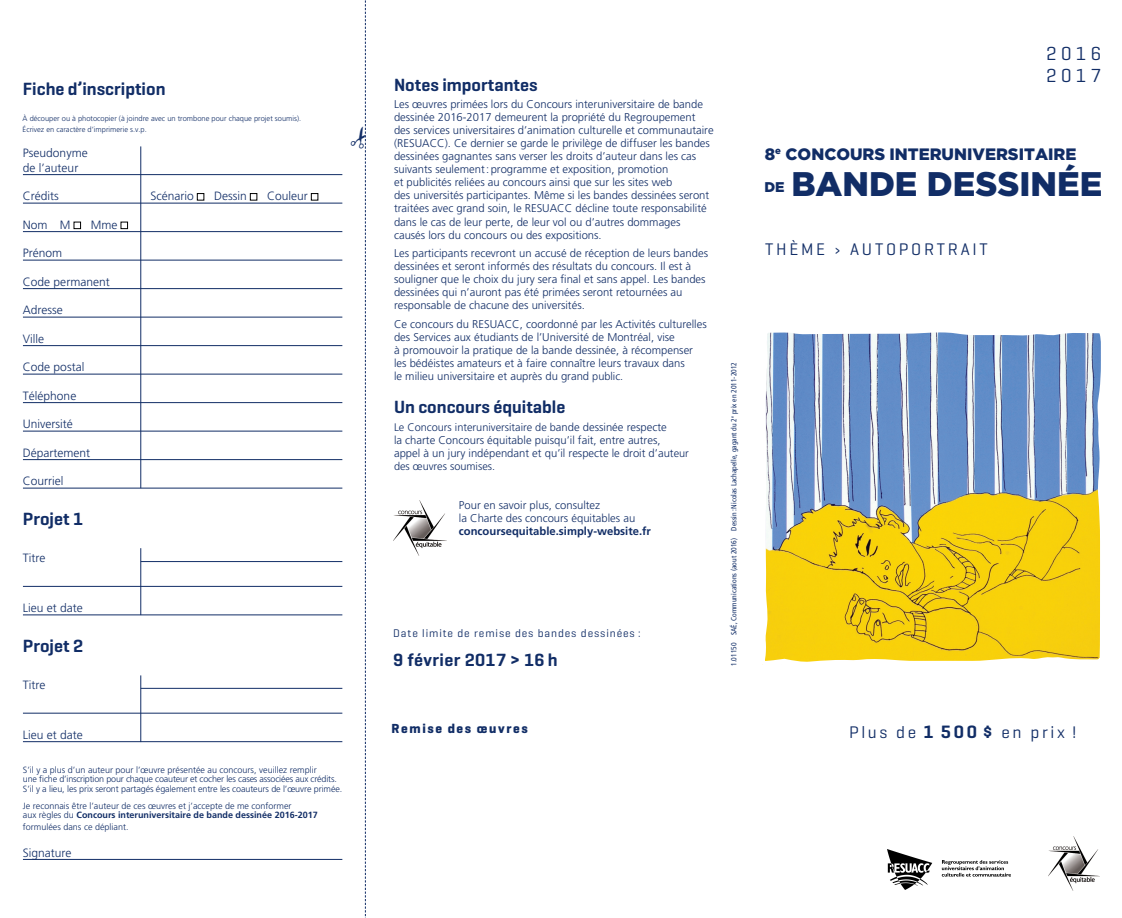
<style>
.page{position:relative;width:1122px;height:918px;background:#fff}
.page>*{position:absolute;margin:0;border:0;box-sizing:border-box;transform-origin:0 0}
.t1{font:900 34.05px "Gotham HTF";color:#112d66}
.t2{font:19.2px/22.5px "Geogrotesque";letter-spacing:.23em;color:#112d66}
.Titre{font:600 18px "Geogrotesque";color:#112d66}
.Titre-2{font:600 18px "Geogrotesque";letter-spacing:.02em;color:#112d66}
.t3{font:17.1px "Geogrotesque";letter-spacing:.16em;color:#112d66}
.t4{font:900 16.5px "Gotham HTF";color:#112d66}
.t5{font:900 14.1px "Gotham HTF";color:#112d66}
.t6{font:700 13.35px "Geogrotesque";letter-spacing:.12em;color:#112d66}
.t7{font:300 12px/15px "Frutiger";color:#112d66}
.Texte{font:300 11.25px/13px "Frutiger";color:#112d66}
.Titre-3{font:300 11.25px/13px "Frutiger";color:#112d66}
.t8{font:11.25px "Geogrotesque";letter-spacing:.08em;color:#112d66}
.Texte-2{font:300 10.95px "Frutiger";color:#112d66}
.Texte-3{font:300 9px/9.8px "Frutiger";letter-spacing:-.01em;color:#112d66}
.t9{font:300 7.5px/10.5px "Frutiger";color:#112d66}
.t10{font:condensed 7.5px "Frutiger";color:#112d66}
.s1{font-weight:700}
.s2{font-size:10.95px}
.s3{font-size:11.25px}
.s4{font-weight:600;font-size:18.3px}
</style>
<div class="page">
<hr style="left:23px;top:174px;width:319px;height:1px;background:#112d66">
<hr style="left:23px;top:203px;width:319px;height:1px;background:#112d66">
<hr style="left:23px;top:231px;width:319px;height:1px;background:#112d66">
<hr style="left:23px;top:260px;width:319px;height:1px;background:#112d66">
<hr style="left:23px;top:288px;width:319px;height:1px;background:#112d66">
<hr style="left:23px;top:317px;width:319px;height:1px;background:#112d66">
<hr style="left:23px;top:345px;width:319px;height:1px;background:#112d66">
<hr style="left:23px;top:374px;width:319px;height:1px;background:#112d66">
<hr style="left:23px;top:402px;width:319px;height:1px;background:#112d66">
<hr style="left:23px;top:431px;width:319px;height:1px;background:#112d66">
<hr style="left:23px;top:459px;width:319px;height:1px;background:#112d66">
<hr style="left:23px;top:488px;width:319px;height:1px;background:#112d66">
<hr style="left:141px;top:561px;width:201px;height:1px;background:#112d66">
<hr style="left:23px;top:586px;width:319px;height:1px;background:#112d66">
<hr style="left:23px;top:615px;width:319px;height:1px;background:#112d66">
<hr style="left:141px;top:688px;width:201px;height:1px;background:#112d66">
<hr style="left:23px;top:713px;width:319px;height:1px;background:#112d66">
<hr style="left:23px;top:741px;width:319px;height:1px;background:#112d66">
<hr style="left:23px;top:859px;width:319px;height:1px;background:#112d66">
<div style="left:197px;top:193px;width:7px;height:7px;border:1px solid #000"></div>
<div style="left:250px;top:193px;width:7px;height:7px;border:1px solid #000"></div>
<div style="left:311px;top:193px;width:7px;height:7px;border:1px solid #000"></div>
<div style="left:74px;top:222px;width:7px;height:7px;border:1px solid #000"></div>
<div style="left:121px;top:222px;width:7px;height:7px;border:1px solid #000"></div>
<hr style="left:140px;top:146px;width:1px;height:342px;background:#112d66">
<hr style="left:140px;top:548px;width:1px;height:67px;background:#112d66">
<img style="left:394px;top:500px;width:52px;height:56px">
<hr style="left:140px;top:675px;width:1px;height:67px;background:#112d66">
<img style="left:887px;top:849px;width:123px;height:40px">
<img style="left:1048px;top:836px;width:51px;height:54px">
<svg style="left:762px;top:332px;width:339px;height:333px;background:#b6b578"></svg>
<svg style="left:364px;top:0;width:2px;height:918px"></svg>
<p class="Titre" style="left:23px;top:78px;width:144px">Fiche d’inscription</p>
<p class="t9" style="left:23px;top:113px;width:280px">À découper ou à photocopier (à joindre avec un trombone pour chaque projet soumis).<br>Écrivez en caractère d’imprimerie s.v.p.</p>
<p class="t7" style="left:23px;top:145px;width:66px">Pseudonyme de l’auteur</p>
<p class="t7" style="left:23px;top:189px;width:37px">Crédits</p>
<p class="t7" style="left:150px;top:189px;width:45px">Scénario</p>
<p class="t7" style="left:214px;top:189px;width:34px">Dessin</p>
<p class="t7" style="left:267px;top:189px;width:42px">Couleur</p>
<p class="t7" style="left:23px;top:217px;width:49px">Nom M</p>
<p class="t7" style="left:91px;top:217px;width:28px">Mme</p>
<p class="t7" style="left:23px;top:246px;width:41px">Prénom</p>
<p class="t7" style="left:23px;top:274px;width:88px">Code permanent</p>
<p class="t7" style="left:23px;top:303px;width:42px">Adresse</p>
<p class="t7" style="left:23px;top:331px;width:23px">Ville</p>
<p class="t7" style="left:23px;top:360px;width:63px">Code postal</p>
<p class="t7" style="left:23px;top:388px;width:55px">Téléphone</p>
<p class="t7" style="left:23px;top:417px;width:51px">Université</p>
<p class="t7" style="left:23px;top:445px;width:69px">Département</p>
<p class="t7" style="left:23px;top:474px;width:42px">Courriel</p>
<p class="Titre" style="left:23px;top:508px;width:62px">Projet 1</p>
<p class="t7" style="left:23px;top:551px;width:24px">Titre</p>
<p class="t7" style="left:23px;top:600px;width:61px">Lieu et date</p>
<p class="Titre" style="left:23px;top:635px;width:62px">Projet 2</p>
<p class="t7" style="left:23px;top:677px;width:24px">Titre</p>
<p class="t7" style="left:23px;top:727px;width:61px">Lieu et date</p>
<p class="Texte-3" style="left:23px;top:765px;width:321px">S’il y a plus d’un auteur pour l’œuvre présentée au concours, veuillez remplir<br>une fiche d’inscription pour chaque coauteur et cocher les cases associées aux crédits.<br>S’il y a lieu, les prix seront partagés également entre les coauteurs de l’œuvre primée.</p>
<p class="Texte-3" style="left:23px;top:801px;width:296px">Je reconnais être l’auteur de ces œuvres et j’accepte de me conformer<br>aux règles du <span class="s1">Concours interuniversitaire de bande dessinée 2016-2017</span></p>
<p class="Texte-3" style="left:23px;top:822px;width:107px">formulées dans ce dépliant.</p>
<p class="t7" style="left:23px;top:845px;width:50px">Signature</p>
<p class="Titre" style="left:394px;top:73px;width:145px">Notes importantes</p>
<p class="Texte" style="left:394px;top:98px;width:321px">Les œuvres primées lors du Concours interuniversitaire de bande dessinée 2016-2017 demeurent la propriété du Regroupement des services universitaires d’animation culturelle et communautaire (RESUACC). Ce dernier se garde le privilège de diffuser les bandes dessinées gagnantes sans verser les droits d’auteur dans les cas suivants seulement:programme et exposition, promotion<br>et publicités reliées au concours ainsi que sur les sites web<br>des universités participantes. Même si les bandes dessinées seront traitées avec grand soin, le RESUACC décline toute responsabilité dans le cas de leur perte, de leur vol ou d’autres dommages causés lors du concours ou des expositions.</p>
<p class="Texte" style="left:394px;top:247px;width:315px">Les participants recevront un accusé de réception de leurs bandes dessinées et seront informés des résultats du concours. Il est à souligner que le choix du jury sera final et sans appel. Les bandes dessinées qui n’auront pas été primées seront retournées au responsable de chacune des universités.</p>
<p class="Texte" style="left:394px;top:317px;width:314px">Ce concours du RESUACC, coordonné par les Activités culturelles des Services aux étudiants de l’Université de Montréal, vise<br>à promouvoir la pratique de la bande dessinée, à récompenser les bédéistes amateurs et à faire connaître leurs travaux dans<br>le milieu universitaire et auprès du grand <span class="s2">public.</span></p>
<p class="Titre" style="left:394px;top:396px;width:173px">Un concours équitable</p>
<p class="Texte-2" style="left:394px;top:421px;width:274px">Le Concours interuniversitaire de b<span class="s3">ande dessinée respecte</span></p>
<p class="Texte" style="left:394px;top:433px;width:296px">la charte Concours équitable puisqu’il fait, entre autres, appel à un jury indépendant et qu’il respecte le droit d’aut<span class="s2">eur</span></p>
<p class="Texte-2" style="left:394px;top:460px;width:103px">des œuvres soumises.</p>
<p class="Titre-3" style="left:459px;top:499px;width:193px">Pour en savoir plus, consultez<br>la Charte des concours équitables au <span class="s1">concoursequitable.simply-website.fr</span></p>
<p class="t8" style="left:393px;top:627px;width:249px">Date limite de remise des bandes dessinées :</p>
<p class="Titre-2" style="left:393px;top:648px;width:166px">9 février 2017 &gt; 16 h</p>
<p class="t10" style="left:729px;top:666px;width:306px;rotate:-90deg">1.01150 SAÉ, Communications (aout 2016) Dessin :Nicolas Lachapelle, gagant du 2<sup>e</sup> prix en 2011-2012</p>
<p class="t6" style="left:391px;top:720px;width:138px">Remise des œuvres</p>
<p class="t2" style="left:1045px;top:41px;width:57px">2016<br>2017</p>
<p class="t4" style="left:764px;top:145px;width:313px">8<sup>e</sup> CONCOURS INTERUNIVERSITAIRE</p>
<p class="t5" style="left:764px;top:179px;width:22px">DE</p>
<p class="t1" style="left:791px;top:164px;width:312px">BANDE DESSINÉE</p>
<p class="t3" style="left:765px;top:238px;width:224px">THÈME › AUTOPORTRAIT</p>
<p class="t3" style="left:849px;top:722px;width:229px">Plus de <span class="s4">1 500 $</span> en prix !</p>
</div>
